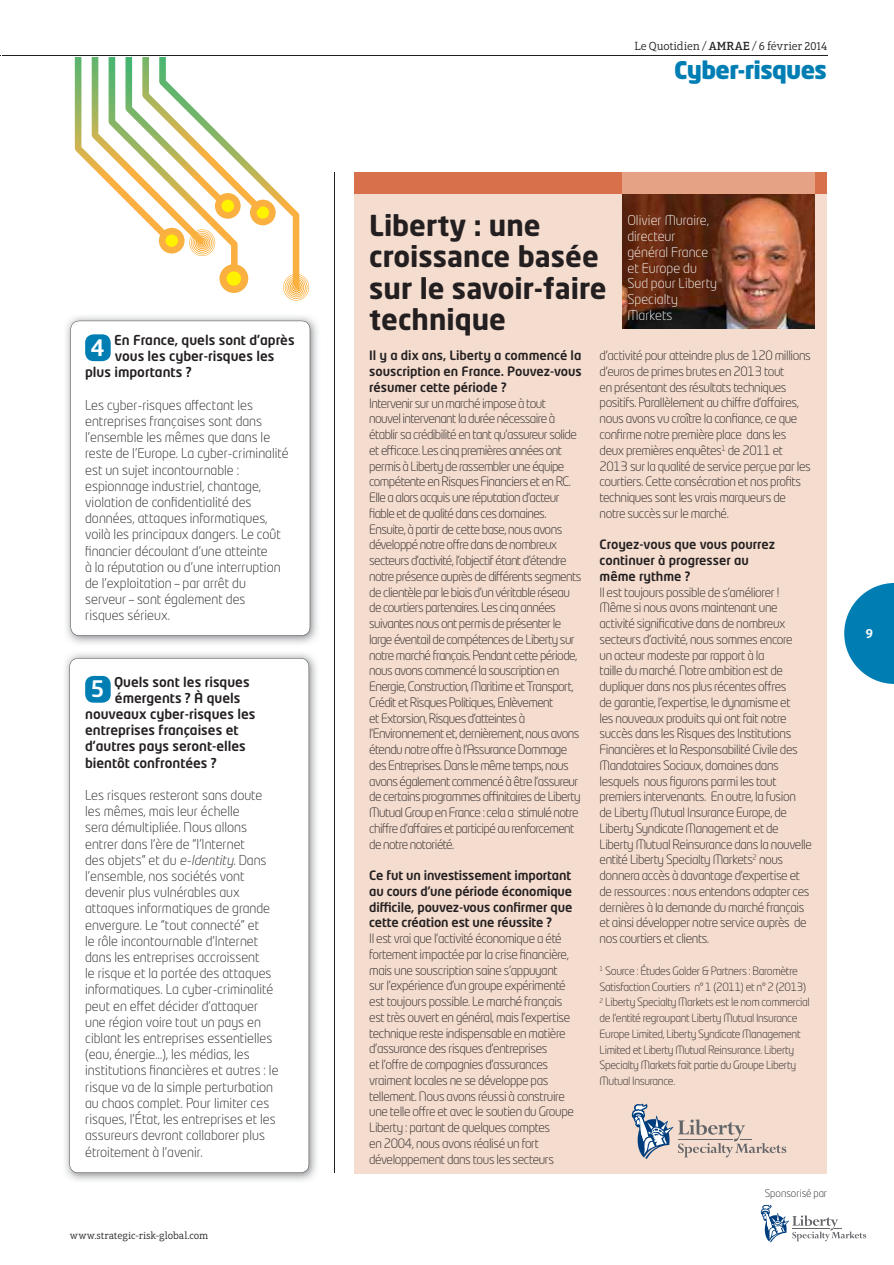
<style>
.page{position:relative;width:894px;height:1265px;background:#fff}
.page>*{position:absolute;margin:0;border:0;box-sizing:border-box;transform-origin:0 0}
.t1{font:700 28.5px/31.5px "Neo Sans Std";color:#231f20}
.t2{font:900 24px "Neo Tech Std";letter-spacing:-.03em;color:#007eb3}
.t3{font:500 22.5px "Neo Tech Std";color:#fff}
.t4{font:300 13.5px/16.2px "Neo Tech Std";color:#231f20}
.t5{font:500 13.5px "Neo Tech Std";color:#231f20}
.t6{font:300 13.5px/15.8px "Neo Tech Std";color:#fff}
.t7{font:600 13.5px "Aptifer Slab LT Pro";color:#fff}
.t8{font:300 12.75px/15.8px "Neo Tech Std";letter-spacing:-.03em;color:#231f20}
.t9{font:500 12.75px/15.8px "Neo Tech Std";color:#231f20;text-align:justify}
.t10{font:300 12px "Aptifer Slab LT Pro";letter-spacing:-.015em;color:#231f20}
.t11{font:300 11.25px/15.8px "Neo Tech Std";letter-spacing:-.03em;color:#231f20}
.t12{font:300 10.5px "Aptifer Slab LT Pro";letter-spacing:-.01em;color:#231f20}
.t13{font:300 10.5px "Neo Tech Std";color:#231f20}
.s1{font-style:italic}
.s2{font-weight:500}
</style>
<div class="page">
<svg style="left:844px;top:583px;width:49px;height:101px"></svg>
<svg style="left:760px;top:1204px;width:106px;height:38px"></svg>
<hr style="left:334px;top:172px;width:1px;height:1001px;background:#231f20">
<div style="left:354px;top:172px;width:472px;height:1001px;background:#f4dcce"></div>
<img style="left:622px;top:193px;width:192px;height:135px">
<div style="left:354px;top:172px;width:472px;height:21px;background:#d8704b"></div>
<div style="left:622px;top:172px;width:192px;height:21px;background:#e6a285"></div>
<svg style="left:631px;top:1103px;width:155px;height:56px"></svg>
<img style="left:66px;top:316px;width:252px;height:328px">
<svg style="left:71px;top:321px;width:239px;height:314px"></svg>
<img style="left:65px;top:653px;width:252px;height:528px">
<svg style="left:69px;top:658px;width:240px;height:515px"></svg>
<div style="left:85px;top:334px;width:26px;height:27px;background:#007eb3;border-radius:9px"></div>
<div style="left:85px;top:676px;width:26px;height:26px;background:#007eb3;border-radius:9px"></div>
<svg style="left:75px;top:57px;width:234px;height:244px"></svg>
<hr style="left:2px;top:55px;width:825px;height:1px;background:#231f20">
<h3 class="t3" style="left:90px;top:337px;width:16px">4</h3>
<p class="t5" style="left:114px;top:334px;width:182px">En France, quels sont d’après</p>
<p class="t5" style="left:115px;top:350px;width:161px">vous les cyber-risques les</p>
<p class="t5" style="left:85px;top:366px;width:108px">plus importants ?</p>
<p class="t4" style="left:85px;top:398px;width:205px">Les cyber-risques affectant les entreprises françaises sont dans l’ensemble les mêmes que dans le reste de l’Europe. La cyber-criminalité est un sujet incontournable : espionnage industriel, chantage, violation de confidentialité des données, attaques informatiques, voilà les principaux dangers. Le coût financier découlant d’une atteinte<br>à la réputation ou d’une interruption de l’exploitation – par arrêt du serveur – sont également des<br>risques sérieux.</p>
<h3 class="t3" style="left:90px;top:678px;width:16px">5</h3>
<p class="t5" style="left:114px;top:675px;width:137px">Quels sont les risques</p>
<p class="t5" style="left:115px;top:691px;width:127px">émergents ? À quels</p>
<p class="t5" style="left:85px;top:707px;width:172px">nouveaux cyber-risques les</p>
<p class="t5" style="left:85px;top:724px;width:155px">entreprises françaises et</p>
<p class="t5" style="left:85px;top:740px;width:162px">d’autres pays seront-elles</p>
<p class="t5" style="left:85px;top:756px;width:133px">bientôt confrontées ?</p>
<p class="t4" style="left:85px;top:788px;width:195px">Les risques resteront sans doute les mêmes, mais leur échelle<br>sera démultipliée. Nous allons entrer dans l’ère de “l’Internet<br>des objets” et du <span class="s1">e-Identity</span>. Dans l’ensemble, nos sociétés vont devenir plus vulnérables aux attaques informatiques de grande envergure. Le “tout connecté” et<br>le rôle incontournable d’Internet dans les entreprises accroissent<br>le risque et la portée des attaques informatiques. La cyber-criminalité peut en effet décider d’attaquer une région voire tout un pays en ciblant les entreprises essentielles (eau, énergie…), les médias, les institutions financières et autres : le risque va de la simple perturbation au chaos complet. Pour limiter ces risques, l’État, les entreprises et les assureurs devront collaborer plus étroitement à l’avenir.</p>
<p class="t12" style="left:70px;top:1231px;width:140px">www.strategic-risk-global.com</p>
<p class="t10" style="left:634px;top:42px;width:194px">Le Quotidien / <span class="s2">AMRAE</span> / 6 février 2014</p>
<h2 class="t2" style="left:674px;top:57px;width:154px">Cyber-risques</h2>
<h1 class="t1" style="left:369px;top:210px;width:239px">Liberty : une croissance basée sur le savoir-faire technique</h1>
<p class="t6" style="left:627px;top:213px;width:91px">Olivier Muraire, directeur général France et Europe du<br>Sud pour Liberty<br>Specialty<br>Markets</p>
<p class="t9" style="left:369px;top:349px;width:214px">Il y a dix ans, Liberty a commencé la souscription en France. Pouvez-vous résumer cette période ?</p>
<p class="t8" style="left:369px;top:396px;width:214px">Intervenir sur un marché impose à tout<br>nouvel intervenant la durée nécessaire à établir sa crédibilité en tant qu’assureur solide et efficace. Les cinq premières années ont permis à Liberty de rassembler une équipe compétente en Risques Financiers et en RC.<br>Elle a alors acquis une réputation d’acteur fiable et de qualité dans ces domaines.<br>Ensuite, à partir de cette base, nous avons développé notre offre dans de nombreux secteurs d’activité, l’objectif étant d’étendre notre présence auprès de différents segments de clientèle par le biais d’un véritable réseau de courtiers partenaires. Les cinq années suivantes nous ont permis de présenter le large éventail de compétences de Liberty sur notre marché français. Pendant cette période, nous avons commencé la souscription en Energie, Construction, Maritime et Transport, Crédit et Risques Politiques, Enlèvement<br>et Extorsion, Risques d’atteintes à l’Environnement et, dernièrement, nous avons étendu notre offre à l’Assurance Dommage des Entreprises. Dans le même temps, nous avons également commencé à être l’assureur de certains programmes affinitaires de Liberty Mutual Group en France : cela a stimulé notre chiffre d’affaires et participé au renforcement de notre notoriété.</p>
<p class="t9" style="left:369px;top:868px;width:204px">Ce fut un investissement important au cours d’une période économique difficile, pouvez-vous confirmer que cette création est une réussite ?</p>
<p class="t8" style="left:369px;top:931px;width:206px">Il est vrai que l’activité économique a été fortement impactée par la crise financière, mais une souscription saine s’appuyant sur l’expérience d’un groupe expérimenté est toujours possible. Le marché français est très ouvert en général, mais l’expertise technique reste indispensable en matière d’assurance des risques d’entreprises<br>et l’offre de compagnies d’assurances vraiment locales ne se développe pas tellement. Nous avons réussi à construire une telle offre et avec le soutien du Groupe Liberty : partant de quelques comptes<br>en 2004, nous avons réalisé un fort développement dans tous les secteurs</p>
<p class="t8" style="left:599px;top:348px;width:213px">d’activité pour atteindre plus de 120 millions d’euros de primes brutes en 2013 tout<br>en présentant des résultats techniques positifs. Parallèlement au chiffre d’affaires, nous avons vu croître la confiance, ce que confirme notre première place dans les deux premières enquêtes<sup>1</sup> de 2011 et 2013 sur la qualité de service perçue par les courtiers. Cette consécration et nos profits techniques sont les vrais marqueurs de notre succès sur le marché.</p>
<p class="t9" style="left:599px;top:538px;width:177px;text-align:left">Croyez-vous que vous pourrez continuer à progresser au même rythme ?</p>
<p class="t8" style="left:599px;top:585px;width:214px">Il est toujours possible de s’améliorer !<br>Même si nous avons maintenant une activité significative dans de nombreux secteurs d’activité, nous sommes encore<br>un acteur modeste par rapport à la<br>taille du marché. Notre ambition est de dupliquer dans nos plus récentes offres<br>de garantie, l’expertise, le dynamisme et<br>les nouveaux produits qui ont fait notre succès dans les Risques des Institutions Financières et la Responsabilité Civile des Mandataires Sociaux, domaines dans lesquels nous figurons parmi les tout premiers intervenants. En outre, la fusion<br>de Liberty Mutual Insurance Europe, de Liberty Syndicate Management et de Liberty Mutual Reinsurance dans la nouvelle entité Liberty Specialty Markets<sup>2</sup> nous donnera accès à davantage d’expertise et de ressources : nous entendons adapter ces dernières à la demande du marché français et ainsi développer notre service auprès de nos courtiers et clients.</p>
<p class="t11" style="left:599px;top:963px;width:212px"><sup>1</sup> Source : Études Golder &amp; Partners : Baromètre Satisfaction Courtiers n° 1 (2011) et n° 2 (2013)<br><sup>2</sup> Liberty Specialty Markets est le nom commercial de l’entité regroupant Liberty Mutual Insurance Europe Limited, Liberty Syndicate Management Limited et Liberty Mutual Reinsurance. Liberty Specialty Markets fait partie du Groupe Liberty Mutual Insurance.</p>
<p class="t13" style="left:764px;top:1187px;width:64px">Sponsorisé par</p>
<p class="t7" style="left:865px;top:629px;width:9px">9</p>
</div>
